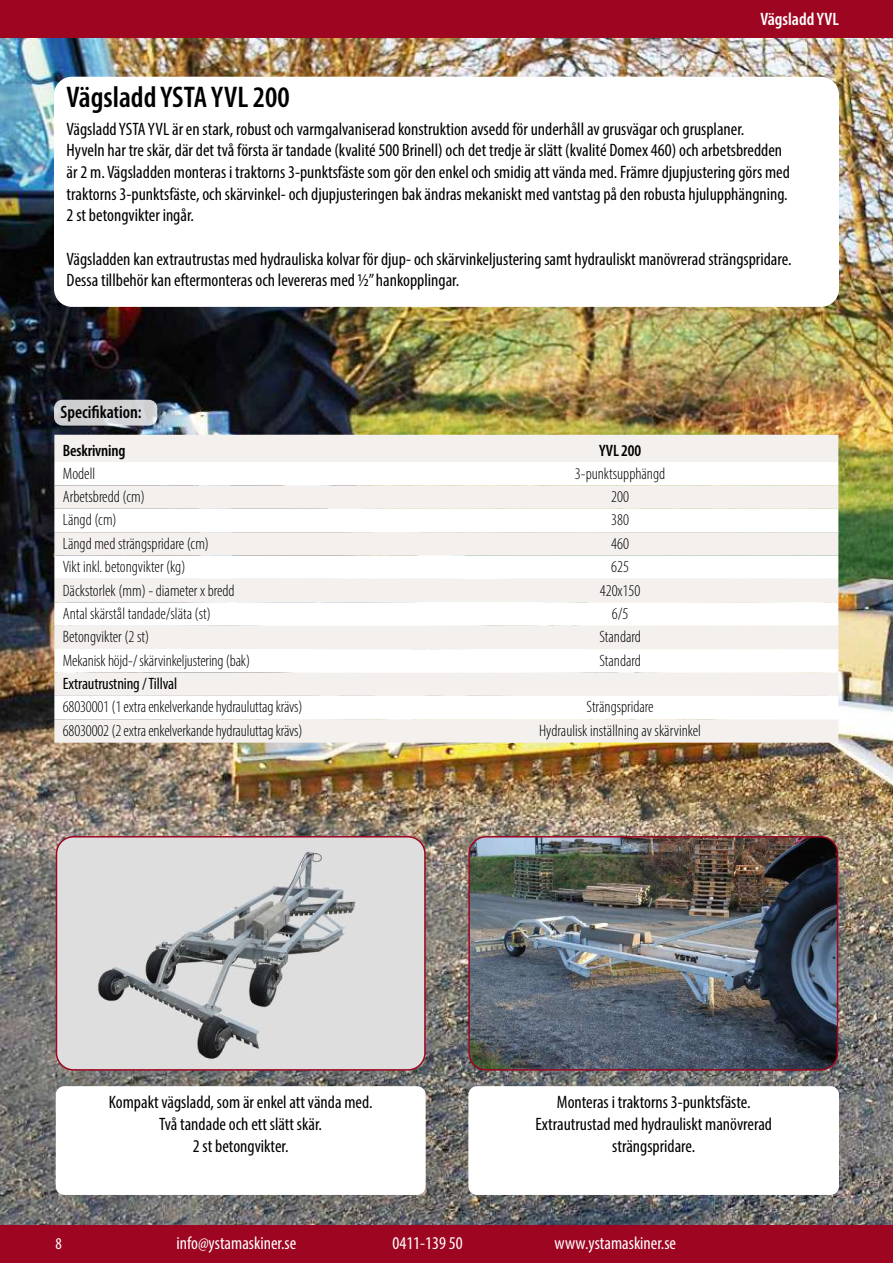
<style>
.page{position:relative;width:893px;height:1263px;background:#fff}
.page>*{position:absolute;margin:0;border:0;box-sizing:border-box;transform-origin:0 0}
.t1{font:600 condensed 30px "Myriad Pro";color:#000}
.t2{font:condensed 18px/21.6px "Myriad Pro";color:#000;text-align:center}
.t3{font:condensed 18px "Myriad Pro";color:#fff}
.t4{font:600 condensed 18px "Myriad Pro";color:#000}
.t5{font:600 condensed 18px "Myriad Pro";color:#fff}
.t6{font:300 condensed 16.5px "Myriad Pro";color:#000}
.t7{font:condensed 16.5px "Myriad Pro";letter-spacing:-.01em;color:#000}
.t8{font:600 condensed 16.5px "Myriad Pro";letter-spacing:-.01em;color:#000}
.t9{font:condensed 16.5px "Myriad Pro";color:#fff}
</style>
<div class="page">
<div style="left:0;top:1224px;width:893px;height:39px;background:#9d0520"></div>
<div style="left:0;top:0;width:893px;height:39px;background:#9d0520"></div>
<img style="left:0;top:39px;width:893px;height:1185px">
<img style="left:469px;top:837px;width:369px;height:233px">
<div style="left:468px;top:836px;width:370px;height:235px;border:2px solid #9d0520;border-radius:17px"></div>
<img style="left:56px;top:837px;width:369px;height:233px">
<div style="left:56px;top:836px;width:370px;height:235px;border:2px solid #9d0520;border-radius:17px"></div>
<div style="left:468px;top:1086px;width:371px;height:109px;background:#fff;border-radius:9px"></div>
<div style="left:56px;top:1086px;width:370px;height:109px;background:#fff;border-radius:9px"></div>
<div style="left:54px;top:77px;width:785px;height:230px;background:#fff;border-radius:18px"></div>
<div style="left:54px;top:400px;width:103px;height:26px;background:#cfd0d2;border-radius:9px"></div>
<div style="left:54px;top:435px;width:784px;height:308px;background:#f4f0ee"></div>
<svg style="left:54px;top:462px;width:784px;height:257px"></svg>
<h1 class="t1" style="left:67px;top:78px;width:225px">Vägsladd YSTA YVL 200</h1>
<p class="t5" style="left:760px;top:8px;width:80px">Vägsladd YVL</p>
<p class="t2" style="left:67px;top:118px;width:725px;text-align:left">Vägsladd YSTA YVL är en stark, robust och varmgalvaniserad konstruktion avsedd för underhåll av grusvägar och grusplaner.<br>Hyveln har tre skär, där det två första är tandade (kvalité 500 Brinell) och det tredje är slätt (kvalité Domex 460) och arbetsbredden är 2 m. Vägsladden monteras i traktorns 3-punktsfäste som gör den enkel och smidig att vända med. Främre djupjustering görs med traktorns 3-punktsfäste, och skärvinkel- och djupjusteringen bak ändras mekaniskt med vantstag på den robusta hjulupphängning.<br>2 st betongvikter ingår.</p>
<p class="t2" style="left:67px;top:248px;width:726px;text-align:left">Vägsladden kan extrautrustas med hydrauliska kolvar för djup- och skärvinkeljustering samt hydrauliskt manövrerad strängspridare.<br>Dessa tillbehör kan eftermonteras och levereras med ½” hankopplingar.</p>
<p class="t4" style="left:61px;top:401px;width:83px">Specifikation:</p>
<p class="t8" style="left:63px;top:440px;width:64px">Beskrivning</p>
<p class="t8" style="left:599px;top:440px;width:44px">YVL 200</p>
<p class="t6" style="left:63px;top:463px;width:34px">Modell</p>
<p class="t6" style="left:575px;top:463px;width:92px">3-punktsupphängd</p>
<p class="t6" style="left:63px;top:487px;width:83px">Arbetsbredd (cm)</p>
<p class="t6" style="left:611px;top:487px;width:19px">200</p>
<p class="t6" style="left:63px;top:510px;width:55px">Längd (cm)</p>
<p class="t6" style="left:611px;top:510px;width:19px">380</p>
<p class="t6" style="left:63px;top:534px;width:148px">Längd med strängspridare (cm)</p>
<p class="t6" style="left:611px;top:534px;width:19px">460</p>
<p class="t6" style="left:63px;top:557px;width:124px">Vikt inkl. betongvikter (kg)</p>
<p class="t6" style="left:611px;top:557px;width:19px">625</p>
<p class="t6" style="left:63px;top:580px;width:173px">Däckstorlek (mm) - diameter x bredd</p>
<p class="t6" style="left:600px;top:580px;width:42px">420x150</p>
<p class="t6" style="left:63px;top:604px;width:150px">Antal skärstål tandade/släta (st)</p>
<p class="t6" style="left:612px;top:604px;width:18px">6/5</p>
<p class="t6" style="left:63px;top:627px;width:88px">Betongvikter (2 st)</p>
<p class="t6" style="left:599px;top:627px;width:43px">Standard</p>
<p class="t6" style="left:63px;top:650px;width:189px">Mekanisk höjd-/ skärvinkeljustering (bak)</p>
<p class="t6" style="left:599px;top:650px;width:43px">Standard</p>
<p class="t7" style="left:63px;top:674px;width:116px">Extrautrustning / Tillval</p>
<p class="t6" style="left:63px;top:697px;width:241px">68030001 (1 extra enkelverkande hydrauluttag krävs)</p>
<p class="t6" style="left:587px;top:697px;width:69px">Strängspridare</p>
<p class="t6" style="left:63px;top:721px;width:241px">68030002 (2 extra enkelverkande hydrauluttag krävs)</p>
<p class="t6" style="left:539px;top:721px;width:163px">Hydraulisk inställning av skärvinkel</p>
<p class="t2" style="left:109px;top:1091px;width:265px">Kompakt vägsladd, som är enkel att vända med.<br>Två tandade och ett slätt skär.<br>2 st betongvikter.</p>
<p class="t2" style="left:535px;top:1091px;width:238px">Monteras i traktorns 3-punktsfäste.<br>Extrautrustad med hydrauliskt manövrerad strängspridare.</p>
<p class="t9" style="left:56px;top:1233px;width:8px">8</p>
<p class="t3" style="left:176px;top:1232px;width:121px">info@ystamaskiner.se</p>
<p class="t3" style="left:392px;top:1232px;width:72px">0411-139 50</p>
<p class="t3" style="left:554px;top:1232px;width:123px">www.ystamaskiner.se</p>
</div>
